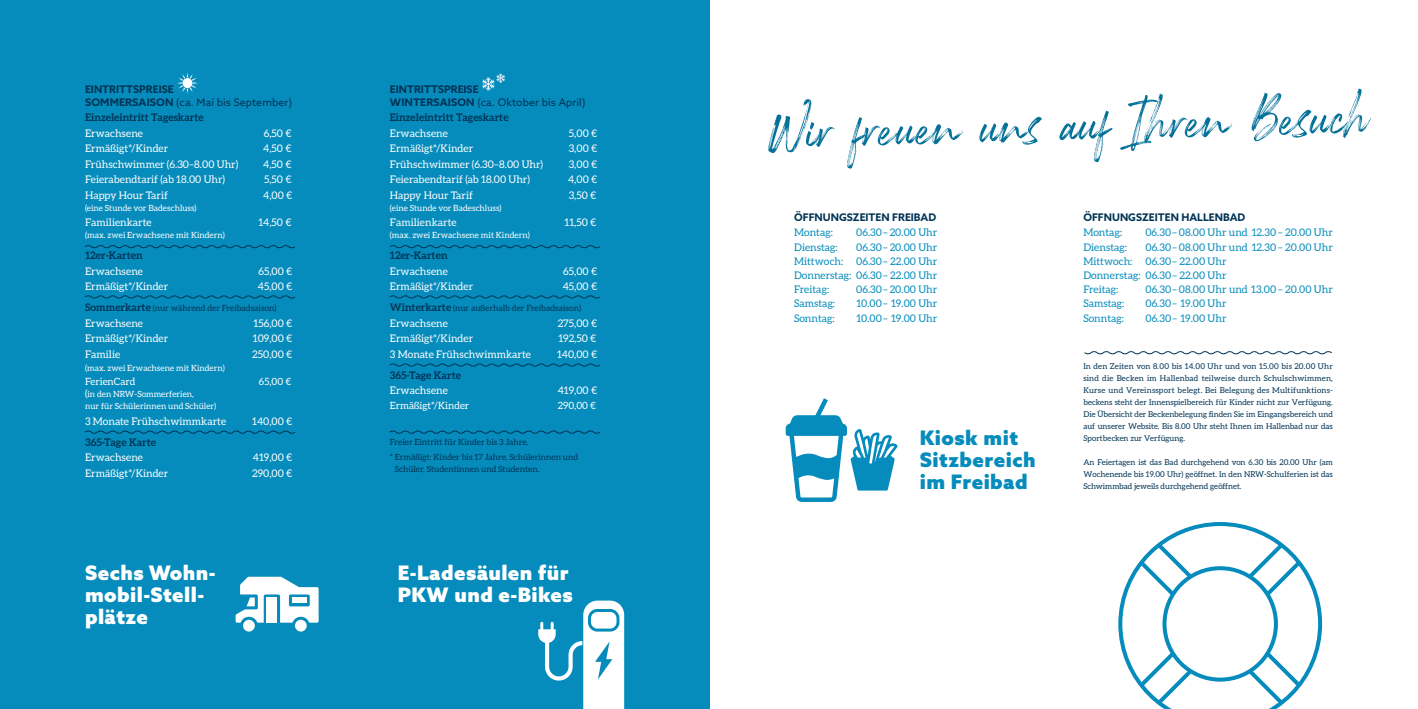
<style>
.page{position:relative;width:1418px;height:709px;background:#fff}
.page>*{position:absolute;margin:0;border:0;box-sizing:border-box;transform-origin:0 0}
.t1{font:60px "Rockness";color:#047199}
.t2{font:900 20px/22px "Azo Sans";letter-spacing:.02em;color:#fff}
.t3{font:900 20px/22px "Azo Sans";letter-spacing:.02em;color:#068cbc}
.t4{font:10.5px "Aleo";color:#fff}
.t5{font:10.5px/14.2px "Aleo";color:#068cbc}
.t6{font:700 10.5px/12.6px "Azo Sans";color:#003456}
.t7{font:700 10.5px "Aleo";color:#003456}
.t8{font:10px "Aleo";color:#fff}
.t9{font:8.5px/12px "Aleo";color:#fff}
.t10{font:8.5px/14.8px "Aleo";color:#003456}
.t11{font:8px/12px "Aleo";color:#003456;text-align:justify}
.s1{font-weight:400}
.s2{font-weight:700;font-size:10.5px}
.s3{font-size:10px}
</style>
<div class="page">
<div style="left:0;top:0;width:709px;height:709px;background:#068cbc"></div>
<svg style="left:85px;top:245px;width:210px;height:4px"></svg>
<svg style="left:85px;top:295px;width:210px;height:4px"></svg>
<svg style="left:389px;top:245px;width:211px;height:4px"></svg>
<svg style="left:389px;top:295px;width:211px;height:4px"></svg>
<svg style="left:389px;top:363px;width:211px;height:4px"></svg>
<svg style="left:85px;top:430px;width:210px;height:4px"></svg>
<svg style="left:235px;top:576px;width:84px;height:56px"></svg>
<div style="left:292px;top:597px;width:15px;height:6px;background:#fff"></div>
<svg style="left:538px;top:600px;width:87px;height:109px"></svg>
<svg style="left:389px;top:430px;width:211px;height:4px"></svg>
<svg style="left:482px;top:74px;width:23px;height:16px"></svg>
<svg style="left:177px;top:73px;width:21px;height:21px"></svg>
<svg style="left:1084px;top:351px;width:248px;height:4px"></svg>
<svg style="left:1118px;top:522px;width:205px;height:187px"></svg>
<svg style="left:785px;top:398px;width:112px;height:104px"></svg>
<p class="t6" style="left:85px;top:83px;width:208px">EINTRITTSPREISE<br>SOMMERSAISON <span class="s1">(ca. Mai bis September)</span></p>
<p class="t7" style="left:85px;top:112px;width:120px">Einzeleintritt Tageskarte</p>
<p class="t4" style="left:85px;top:127px;width:59px">Erwachsene</p>
<p class="t4" style="left:264px;top:127px;width:29px">6,50 €</p>
<p class="t4" style="left:85px;top:143px;width:85px">Ermäßigt*/Kinder</p>
<p class="t4" style="left:263px;top:143px;width:30px">4,50 €</p>
<p class="t4" style="left:85px;top:158px;width:155px">Frühschwimmer (6.30–8.00 Uhr)</p>
<p class="t4" style="left:263px;top:158px;width:30px">4,50 €</p>
<p class="t4" style="left:85px;top:173px;width:142px">Feierabendtarif (ab 18.00 Uhr)</p>
<p class="t4" style="left:264px;top:173px;width:29px">5,50 €</p>
<p class="t4" style="left:85px;top:189px;width:85px">Happy Hour Tarif</p>
<p class="t4" style="left:263px;top:189px;width:31px">4,00 €</p>
<p class="t9" style="left:85px;top:201px;width:113px">(eine Stunde vor Badeschluss)</p>
<p class="t4" style="left:85px;top:216px;width:68px">Familienkarte</p>
<p class="t4" style="left:258px;top:216px;width:35px">14,50 €</p>
<p class="t9" style="left:85px;top:229px;width:141px">(max. zwei Erwachsene mit Kindern)</p>
<p class="t7" style="left:85px;top:249px;width:59px">12er-Karten</p>
<p class="t4" style="left:85px;top:265px;width:59px">Erwachsene</p>
<p class="t4" style="left:258px;top:265px;width:36px">65,00 €</p>
<p class="t4" style="left:85px;top:280px;width:85px">Ermäßigt*/Kinder</p>
<p class="t4" style="left:258px;top:280px;width:36px">45,00 €</p>
<p class="t10" style="left:85px;top:301px;width:193px"><span class="s2">Sommerkarte</span> (nur während der Freibadsaison)</p>
<p class="t4" style="left:85px;top:317px;width:59px">Erwachsene</p>
<p class="t4" style="left:253px;top:317px;width:40px">156,00 €</p>
<p class="t4" style="left:85px;top:332px;width:85px">Ermäßigt*/Kinder</p>
<p class="t4" style="left:253px;top:332px;width:41px">109,00 €</p>
<p class="t4" style="left:85px;top:348px;width:37px">Familie</p>
<p class="t4" style="left:252px;top:348px;width:42px">250,00 €</p>
<p class="t9" style="left:85px;top:361px;width:141px">(max. zwei Erwachsene mit Kindern)</p>
<p class="t8" style="left:85px;top:376px;width:52px">FerienCard</p>
<p class="t8" style="left:259px;top:376px;width:34px">65,00 €</p>
<p class="t9" style="left:85px;top:388px;width:133px"><span class="s3">(</span>in den NRW-Sommerferien,<br>nur für Schülerinnen und Schüler)</p>
<p class="t4" style="left:85px;top:415px;width:143px">3 Monate Frühschwimmkarte</p>
<p class="t4" style="left:252px;top:415px;width:42px">140,00 €</p>
<p class="t7" style="left:85px;top:436px;width:73px">365-Tage Karte</p>
<p class="t4" style="left:85px;top:452px;width:59px">Erwachsene</p>
<p class="t4" style="left:253px;top:452px;width:41px">419,00 €</p>
<p class="t4" style="left:85px;top:467px;width:85px">Ermäßigt*/Kinder</p>
<p class="t4" style="left:252px;top:467px;width:42px">290,00 €</p>
<p class="t6" style="left:390px;top:83px;width:197px">EINTRITTSPREISE<br>WINTERSAISON <span class="s1">(ca. Oktober bis April)</span></p>
<p class="t7" style="left:390px;top:112px;width:120px">Einzeleintritt Tageskarte</p>
<p class="t4" style="left:390px;top:127px;width:59px">Erwachsene</p>
<p class="t4" style="left:569px;top:127px;width:30px">5,00 €</p>
<p class="t4" style="left:390px;top:143px;width:85px">Ermäßigt*/Kinder</p>
<p class="t4" style="left:568px;top:143px;width:30px">3,00 €</p>
<p class="t4" style="left:390px;top:158px;width:155px">Frühschwimmer (6.30–8.00 Uhr)</p>
<p class="t4" style="left:568px;top:158px;width:30px">3,00 €</p>
<p class="t4" style="left:390px;top:173px;width:142px">Feierabendtarif (ab 18.00 Uhr)</p>
<p class="t4" style="left:568px;top:173px;width:31px">4,00 €</p>
<p class="t4" style="left:390px;top:189px;width:85px">Happy Hour Tarif</p>
<p class="t4" style="left:568px;top:189px;width:29px">3,50 €</p>
<p class="t9" style="left:390px;top:201px;width:113px">(eine Stunde vor Badeschluss)</p>
<p class="t4" style="left:390px;top:216px;width:68px">Familienkarte</p>
<p class="t4" style="left:564px;top:216px;width:34px">11,50 €</p>
<p class="t9" style="left:390px;top:229px;width:141px">(max. zwei Erwachsene mit Kindern)</p>
<p class="t7" style="left:390px;top:249px;width:59px">12er-Karten</p>
<p class="t4" style="left:390px;top:265px;width:59px">Erwachsene</p>
<p class="t4" style="left:563px;top:265px;width:36px">65,00 €</p>
<p class="t4" style="left:390px;top:280px;width:85px">Ermäßigt*/Kinder</p>
<p class="t4" style="left:563px;top:280px;width:36px">45,00 €</p>
<p class="t10" style="left:390px;top:301px;width:193px"><span class="s2">Winterkarte</span> (nur außerhalb der Freibadsaison)</p>
<p class="t4" style="left:390px;top:317px;width:59px">Erwachsene</p>
<p class="t4" style="left:557px;top:317px;width:41px">275,00 €</p>
<p class="t4" style="left:390px;top:332px;width:85px">Ermäßigt*/Kinder</p>
<p class="t4" style="left:558px;top:332px;width:40px">192,50 €</p>
<p class="t4" style="left:390px;top:348px;width:143px">3 Monate Frühschwimmkarte</p>
<p class="t4" style="left:557px;top:348px;width:42px">140,00 €</p>
<p class="t7" style="left:390px;top:369px;width:73px">365-Tage Karte</p>
<p class="t4" style="left:390px;top:384px;width:59px">Erwachsene</p>
<p class="t4" style="left:558px;top:384px;width:41px">419,00 €</p>
<p class="t8" style="left:390px;top:400px;width:81px">Ermäßigt*/Kinder</p>
<p class="t8" style="left:558px;top:400px;width:40px">290,00 €</p>
<p class="t10" style="left:390px;top:435px;width:190px">Freier Eintritt für Kinder bis 3 Jahre.<br>* Ermäßigt: Kinder bis 17 Jahre, Schülerinnen und</p>
<p class="t10" style="left:395px;top:462px;width:146px">Schüler, Studentinnen und Studenten.</p>
<h2 class="t2" style="left:85px;top:561px;width:132px">Sechs Wohn&shy;mobil-Stell&shy;plätze</h2>
<h2 class="t2" style="left:397px;top:561px;width:176px">E-Ladesäulen für<br>PKW und e-Bikes</h2>
<h1 class="t1" style="left:766px;top:89px;width:603px;rotate:-1deg">Wir freuen uns auf Ihren Besuch</h1>
<p class="t6" style="left:794px;top:211px;width:144px">ÖFFNUNGSZEITEN FREIBAD</p>
<p class="t5" style="left:794px;top:225px;width:40px">Montag:</p>
<p class="t5" style="left:856px;top:225px;width:83px">06.30– 20.00 Uhr</p>
<p class="t5" style="left:794px;top:240px;width:45px">Dienstag:</p>
<p class="t5" style="left:794px;top:240px;width:145px;text-align:justify;text-indent:62px">06.30– 20.00 Uhr Mittwoch: 06.30– 22.00 Uhr Donnerstag: 06.30– 22.00 Uhr Freitag:</p>
<p class="t5" style="left:856px;top:282px;width:83px">06.30– 20.00 Uhr</p>
<p class="t5" style="left:794px;top:296px;width:43px">Samstag:</p>
<p class="t5" style="left:856px;top:296px;width:82px">10.00– 19.00 Uhr</p>
<p class="t5" style="left:794px;top:310px;width:42px">Sonntag:</p>
<p class="t5" style="left:856px;top:310px;width:82px">10.00– 19.00 Uhr</p>
<h2 class="t3" style="left:920px;top:426px;width:117px">Kiosk mit<br>Sitzbereich im Freibad</h2>
<p class="t6" style="left:1083px;top:211px;width:164px">ÖFFNUNGSZEITEN HALLENBAD</p>
<p class="t5" style="left:1083px;top:225px;width:40px">Montag:</p>
<p class="t5" style="left:1145px;top:225px;width:189px">06.30–08.00 Uhr und 12.30 – 20.00 Uhr</p>
<p class="t5" style="left:1083px;top:240px;width:45px">Dienstag:</p>
<p class="t5" style="left:1083px;top:240px;width:251px;text-indent:62px">06.30–08.00 Uhr und 12.30 – 20.00 Uhr<br>Mittwoch: 06.30– 22.00 Uhr<br>Donnerstag: 06.30– 22.00 Uhr<br>Freitag:</p>
<p class="t5" style="left:1145px;top:282px;width:189px">06.30–08.00 Uhr und 13.00 – 20.00 Uhr</p>
<p class="t5" style="left:1083px;top:296px;width:43px">Samstag:</p>
<p class="t5" style="left:1145px;top:296px;width:83px">06.30– 19.00 Uhr</p>
<p class="t5" style="left:1083px;top:310px;width:42px">Sonntag:</p>
<p class="t5" style="left:1145px;top:310px;width:83px">06.30– 19.00 Uhr</p>
<p class="t11" style="left:1083px;top:360px;width:251px">In den Zeiten von 8.00 bis 14.00 Uhr und von 15.00 bis 20.00 Uhr sind die Becken im Hallenbad teilweise durch Schulschwimmen, Kurse und Vereinssport belegt. Bei Belegung des Multifunktions&shy;beckens steht der Innenspielbereich für Kinder nicht zur Verfügung.<br>Die Übersicht der Beckenbelegung finden Sie im Eingangsbereich und auf unserer Website. Bis 8.00 Uhr steht Ihnen im Hallenbad nur das Sportbecken zur Verfügung.</p>
<p class="t11" style="left:1083px;top:456px;width:251px">An Feiertagen ist das Bad durchgehend von 6.30 bis 20.00 Uhr (am Wochenende bis 19.00 Uhr) geöffnet. In den NRW-Schulferien ist das Schwimmbad jeweils durchgehend geöffnet.</p>
</div>
